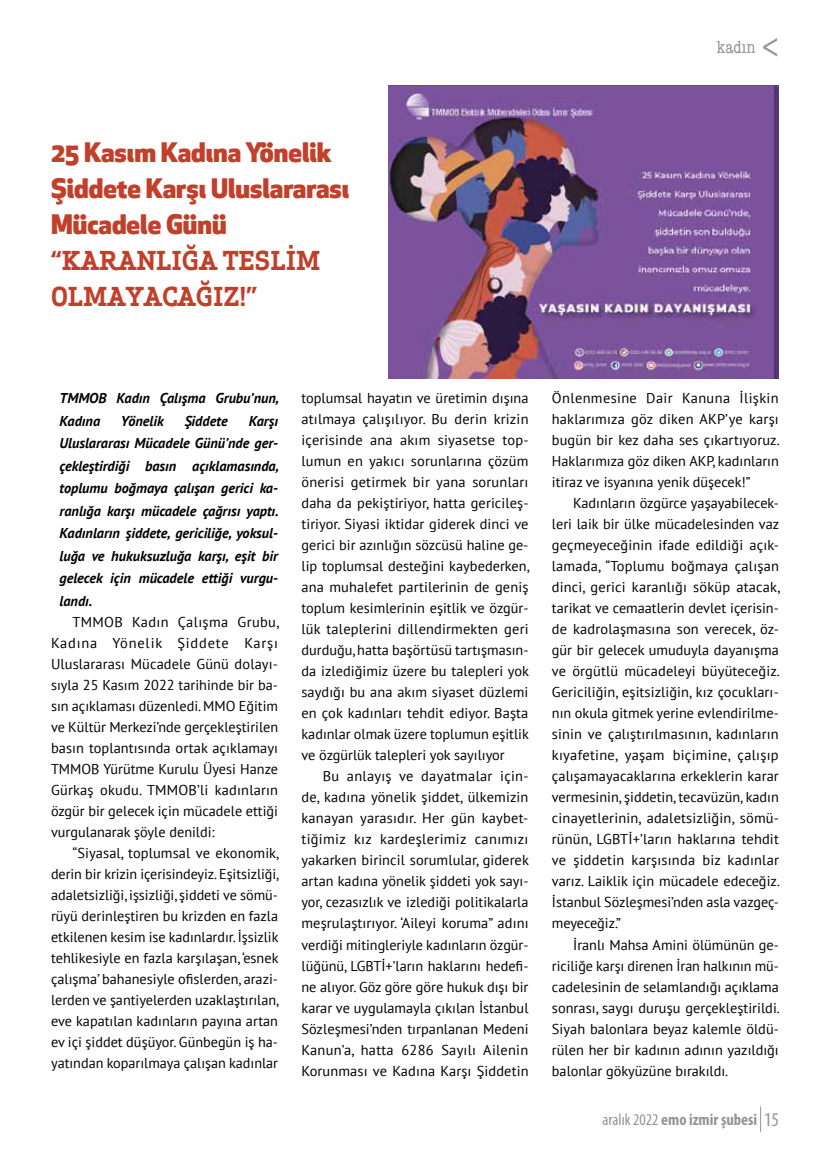
<style>
.page{position:relative;width:830px;height:1170px;background:#fff}
.page>*{position:absolute;margin:0;border:0;box-sizing:border-box;transform-origin:0 0}
.t1{font:800 26.25px/36px "Apex New";color:#c23f2a}
.t2{font:700 25.5px/36px "Apex Serif";color:#c23f2a}
.t3{font:condensed 18px "American Typewriter";letter-spacing:.01em;color:#939598}
.t4{font:700 condensed 16.5px "Myriad Pro";color:#939598}
.t5{font:14.25px/21px "PT Sans";color:#000;text-align:justify}
.t6{font:italic 700 14.25px/22.5px "PT Sans";color:#000}
.s1{font-weight:400}
.s2{font-weight:400;font-size:19.5px}
</style>
<div class="page">
<img style="left:388px;top:85px;width:390px;height:293px">
<p class="t3" style="left:716px;top:33px;width:40px">kadın</p>
<h1 class="t1" style="left:51px;top:134px;width:299px">25 Kasım Kadına Yönelik<br>Şiddete Karşı Uluslararası<br>Mücadele Günü</h1>
<h2 class="t2" style="left:51px;top:242px;width:270px">“KARANLIĞA TESLİM<br>OLMAYACAĞIZ!”</h2>
<p class="t6" style="left:60px;top:386px;width:221px">TMMOB Kadın Çalışma Grubu’nun,<br>Kadına</p>
<p class="t6" style="left:121px;top:409px;width:44px">Yönelik</p>
<p class="t6" style="left:184px;top:409px;width:45px">Şiddete</p>
<p class="t6" style="left:60px;top:409px;width:221px;text-align:justify;text-indent:189px">Karşı Uluslararası Mücadele Günü’nde ger&shy;çekleştirdiği basın açıklamasında, toplumu boğmaya çalışan gerici ka&shy;ranlığa karşı mücadele çağrısı yaptı.<br>Kadınların şiddete, gericiliğe, yoksul&shy;luğa ve hukuksuzluğa karşı, eşit bir gelecek için mücadele ettiği vurgu&shy;landı.</p>
<p class="t5" style="left:51px;top:611px;width:229px;text-indent:21px">TMMOB Kadın Çalışma Grubu, Kadına Yönelik Şiddete Karşı Uluslararası Mücadele Günü dolayı&shy;sıyla 25 Kasım 2022 tarihinde bir ba&shy;sın açıklaması düzenledi. MMO Eğitim ve Kültür Merkezi’nde gerçekleştirilen basın toplantısında ortak açıklamayı TMMOB Yürütme Kurulu Üyesi Hanze Gürkaş okudu. TMMOB’li kadınların özgür bir gelecek için mücadele ettiği vurgulanarak şöyle denildi:</p>
<p class="t5" style="left:51px;top:842px;width:229px;text-indent:21px">“Siyasal, toplumsal ve ekonomik, derin bir krizin içerisindeyiz. Eşitsizliği, adaletsizliği, işsizliği, şiddeti ve sömü&shy;rüyü derinleştiren bu krizden en fazla etkilenen kesim ise kadınlardır. İşsizlik tehlikesiyle en fazla karşılaşan, ‘esnek çalışma’ bahanesiyle ofislerden, arazi&shy;lerden ve şantiyelerden uzaklaştırılan, eve kapatılan kadınların payına artan ev içi şiddet düşüyor. Günbegün iş ha&shy;yatından koparılmaya çalışan kadınlar</p>
<p class="t5" style="left:301px;top:387px;width:229px">toplumsal hayatın ve üretimin dışına atılmaya çalışılıyor. Bu derin krizin içerisinde ana akım siyasetse top&shy;lumun en yakıcı sorunlarına çözüm önerisi getirmek bir yana sorunları daha da pekiştiriyor, hatta gericileş&shy;tiriyor. Siyasi iktidar giderek dinci ve gerici bir azınlığın sözcüsü haline ge&shy;lip toplumsal desteğini kaybederken, ana muhalefet partilerinin de geniş toplum kesimlerinin eşitlik ve özgür&shy;lük taleplerini dillendirmekten geri durduğu, hatta başörtüsü tartışmasın&shy;da izlediğimiz üzere bu talepleri yok saydığı bu ana akım siyaset düzlemi en çok kadınları tehdit ediyor. Başta kadınlar olmak üzere toplumun eşitlik ve özgürlük talepleri yok sayılıyor</p>
<p class="t5" style="left:301px;top:765px;width:229px;text-indent:21px">Bu anlayış ve dayatmalar için&shy;de, kadına yönelik şiddet, ülkemizin kanayan yarasıdır. Her gün kaybet&shy;tiğimiz kız kardeşlerimiz canımızı yakarken birincil sorumlular, giderek artan kadına yönelik şiddeti yok sayı&shy;yor, cezasızlık ve izlediği politikalarla meşrulaştırıyor. ‘Aileyi koruma” adını verdiği mitingleriyle kadınların özgür&shy;lüğünü, LGBTİ+’ların haklarını hedefi&shy;ne alıyor. Göz göre göre hukuk dışı bir karar ve uygulamayla çıkılan İstanbul Sözleşmesi’nden tırpanlanan Medeni Kanun’a, hatta 6286 Sayılı Ailenin Korunması ve Kadına Karşı Şiddetin</p>
<p class="t5" style="left:551px;top:387px;width:229px">Önlenmesine Dair Kanuna İlişkin haklarımıza göz diken AKP’ye karşı bugün bir kez daha ses çıkartıyoruz.<br>Haklarımıza göz diken AKP, kadınların itiraz ve isyanına yenik düşecek!”</p>
<p class="t5" style="left:551px;top:492px;width:229px;text-indent:21px">Kadınların özgürce yaşayabilecek&shy;leri laik bir ülke mücadelesinden vaz geçmeyeceğinin ifade edildiği açık&shy;lamada, “Toplumu boğmaya çalışan dinci, gerici karanlığı söküp atacak, tarikat ve cemaatlerin devlet içerisin&shy;de kadrolaşmasına son verecek, öz&shy;gür bir gelecek umuduyla dayanışma ve örgütlü mücadeleyi büyüteceğiz.<br>Gericiliğin, eşitsizliğin, kız çocukları&shy;nın okula gitmek yerine evlendirilme&shy;sinin ve çalıştırılmasının, kadınların kıyafetine, yaşam biçimine, çalışıp çalışamayacaklarına erkeklerin karar vermesinin, şiddetin, tecavüzün, kadın cinayetlerinin, adaletsizliğin, sömü&shy;rünün, LGBTİ+’ların haklarına tehdit ve şiddetin karşısında biz kadınlar varız. Laiklik için mücadele edeceğiz.<br>İstanbul Sözleşmesi’nden asla vazgeç&shy;meyeceğiz.”</p>
<p class="t5" style="left:551px;top:933px;width:229px;text-indent:21px">İranlı Mahsa Amini ölümünün ge&shy;riciliğe karşı direnen İran halkının mü&shy;cadelesinin de selamlandığı açıklama sonrası, saygı duruşu gerçekleştirildi.<br>Siyah balonlara beyaz kalemle öldü&shy;rülen her bir kadının adının yazıldığı balonlar gökyüzüne bırakıldı.</p>
<p class="t4" style="left:602px;top:1109px;width:178px"><span class="s1">aralık 2022</span> emo izmir şubesi <span class="s2">15</span></p>
</div>
